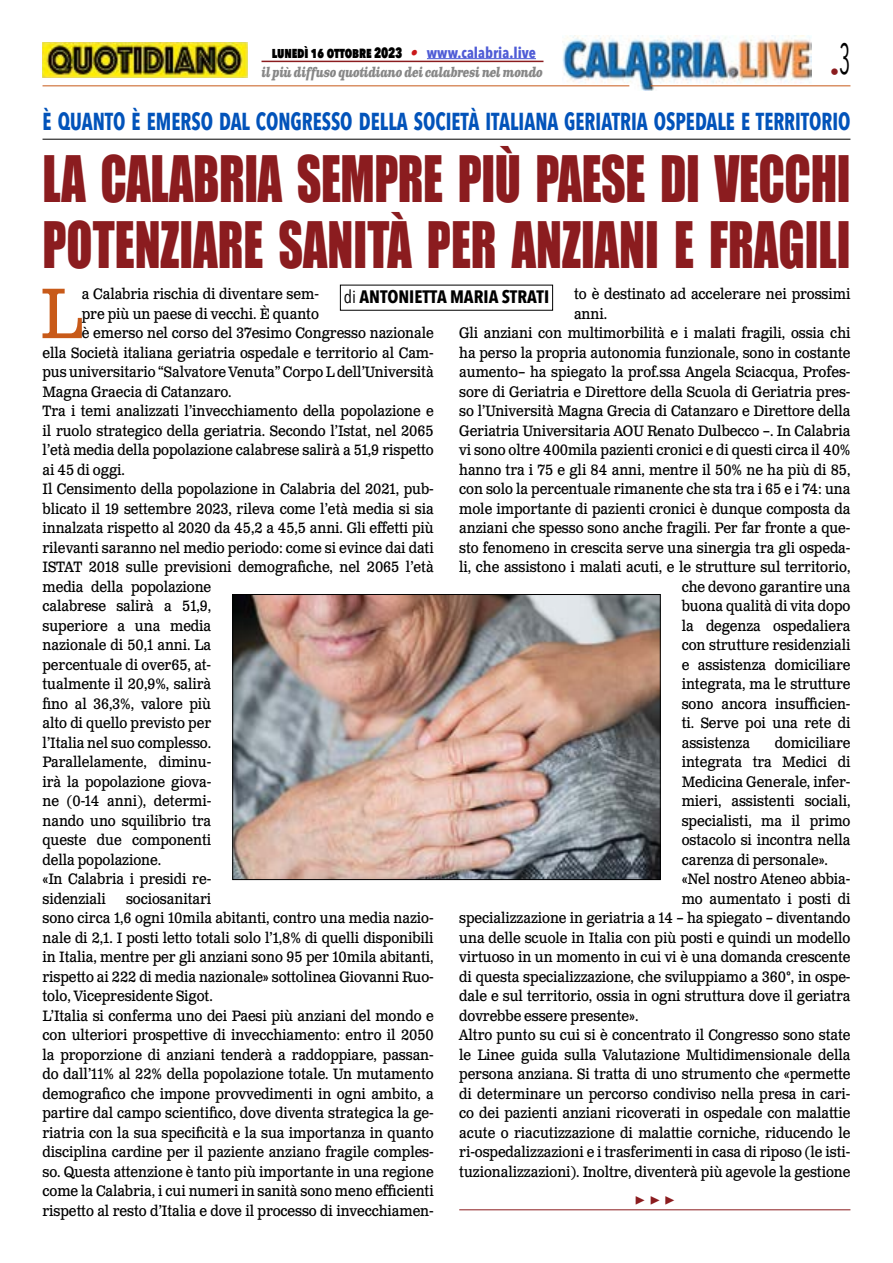
<style>
.page{position:relative;width:893px;height:1263px;background:#fff}
.page>*{position:absolute;margin:0;border:0;box-sizing:border-box;transform-origin:0 0}
.t1{font:71.25px "Clarendon Text Pro";color:#c85a19;scale:.9 1}
.t2{font:58.8px/66px "Impact";color:#8b1c1f;scale:.81 1}
.t3{font:700 24.45px "Avenir Next Condensed";color:#0253ba;scale:.82 1}
.t4{font:700 18px "Avenir Next Condensed";color:#000}
.t5{font:700 18px "Minion Pro";color:#8b1c1f}
.t6{font:18px "Avenir Next Condensed";color:#8b1c1f}
.t7{font:15px/19.5px "Clarendon Text Pro";letter-spacing:-.005em;color:#000;scale:.9 1}
.t8{font:800 15px "Avenir Next Condensed";letter-spacing:-.01em;color:#000;scale:.86 1}
.t9{font:italic 700 13.5px "Clarendon Text Pro";letter-spacing:-.05em;color:#878787;scale:.79 1}
.s1{font-family:"Clarendon Text Pro";font-weight:700;font-style:italic;color:#ca181a}
.s2{font-weight:700;color:#4f5cd6}
.s3{font-weight:400}
</style>
<div class="page">
<img style="left:563px;top:36px;width:248px;height:54px">
<hr style="left:43px;top:85px;width:586px;height:1px;background:#c85a19">
<hr style="left:651px;top:85px;width:199px;height:1px;background:#c85a19">
<hr style="left:427px;top:58px;width:109px;height:1px;background:#4f5cd6">
<hr style="left:261px;top:61px;width:282px;height:1px;background:#8b1c1f">
<img style="left:43px;top:43px;width:204px;height:34px">
<hr style="left:459px;top:1209px;width:391px;height:1px;background:#8b1c1f">
<img style="left:234px;top:596px;width:424px;height:282px">
<div style="left:232px;top:594px;width:428px;height:286px;border:1px solid #000"></div>
<hr style="left:43px;top:139px;width:807px;height:1px;background:#000">
<p class="t8" style="left:272px;top:43px;width:309px">LUNEDÌ 16 OTTOBRE 2023 <span class="s1">•</span> <span class="s2">www.calabria.live</span></p>
<p class="t9" style="left:261px;top:64px;width:358px">il più diffuso quotidiano dei calabresi nel mondo</p>
<p class="t6" style="left:830px;top:57px;width:22px">•<sup>3</sup></p>
<h3 class="t3" style="left:43px;top:107px;width:987px">È QUANTO È EMERSO DAL CONGRESSO DELLA SOCIETÀ ITALIANA GERIATRIA OSPEDALE E TERRITORIO</h3>
<h2 class="t2" style="left:43px;top:144px;width:999px">LA CALABRIA SEMPRE PIÙ PAESE DI VECCHI<br>POTENZIARE SANITÀ PER ANZIANI E FRAGILI</h2>
<p class="t7" style="left:574px;top:285px;width:309px">to è destinato ad accelerare nei prossimi</p>
<p class="t7" style="left:574px;top:304px;width:38px">anni.</p>
<p class="t7" style="left:459px;top:324px;width:436px">Gli anziani con multimorbilità e i malati fragili, ossia chi</p>
<p class="t7" style="left:459px;top:343px;width:436px">ha perso la propria autonomia funzionale, sono in costante</p>
<p class="t7" style="left:459px;top:363px;width:436px">aumento– ha spiegato la prof.ssa Angela Sciacqua, Profes-</p>
<p class="t7" style="left:459px;top:382px;width:436px">sore di Geriatria e Direttore della Scuola di Geriatria pres-</p>
<p class="t7" style="left:459px;top:402px;width:436px">so l’Università Magna Grecia di Catanzaro e Direttore della</p>
<p class="t7" style="left:459px;top:421px;width:436px">Geriatria Universitaria AOU Renato Dulbecco –. In Calabria</p>
<p class="t7" style="left:459px;top:441px;width:436px">vi sono oltre 400mila pazienti cronici e di questi circa il 40%</p>
<p class="t7" style="left:459px;top:460px;width:436px">hanno tra i 75 e gli 84 anni, mentre il 50% ne ha più di 85,</p>
<p class="t7" style="left:459px;top:480px;width:436px">con solo la percentuale rimanente che sta tra i 65 e i 74: una</p>
<p class="t7" style="left:459px;top:499px;width:436px">mole importante di pazienti cronici è dunque composta da</p>
<p class="t7" style="left:459px;top:519px;width:436px">anziani che spesso sono anche fragili. Per far fronte a que-</p>
<p class="t7" style="left:459px;top:538px;width:436px">sto fenomeno in crescita serve una sinergia tra gli ospeda-</p>
<p class="t7" style="left:459px;top:558px;width:436px">li, che assistono i malati acuti, e le strutture sul territorio,</p>
<p class="t7" style="left:682px;top:577px;width:189px">che devono garantire una</p>
<p class="t7" style="left:682px;top:597px;width:189px">buona qualità di vita dopo</p>
<p class="t7" style="left:682px;top:616px;width:189px">la degenza ospedaliera</p>
<p class="t7" style="left:682px;top:636px;width:189px">con strutture residenziali</p>
<p class="t7" style="left:682px;top:655px;width:189px">e assistenza domiciliare</p>
<p class="t7" style="left:682px;top:675px;width:189px">integrata, ma le strutture</p>
<p class="t7" style="left:682px;top:694px;width:189px">sono ancora insufficien-</p>
<p class="t7" style="left:682px;top:714px;width:189px">ti. Serve poi una rete di</p>
<p class="t7" style="left:682px;top:733px;width:77px">assistenza</p>
<p class="t7" style="left:775px;top:733px;width:86px">domiciliare</p>
<p class="t7" style="left:682px;top:753px;width:189px">integrata tra Medici di</p>
<p class="t7" style="left:682px;top:772px;width:189px">Medicina Generale, infer-</p>
<p class="t7" style="left:682px;top:792px;width:189px">mieri, assistenti sociali,</p>
<p class="t7" style="left:682px;top:811px;width:189px">specialisti, ma il primo</p>
<p class="t7" style="left:682px;top:831px;width:189px">ostacolo si incontra nella</p>
<p class="t7" style="left:682px;top:850px;width:164px">carenza di personale».</p>
<p class="t7" style="left:682px;top:870px;width:189px">«Nel nostro Ateneo abbia-</p>
<p class="t7" style="left:682px;top:889px;width:189px">mo aumentato i posti di</p>
<p class="t7" style="left:459px;top:909px;width:436px">specializzazione in geriatria a 14 – ha spiegato – diventando</p>
<p class="t7" style="left:459px;top:928px;width:436px">una delle scuole in Italia con più posti e quindi un modello</p>
<p class="t7" style="left:459px;top:948px;width:436px">virtuoso in un momento in cui vi è una domanda crescente</p>
<p class="t7" style="left:459px;top:967px;width:436px">di questa specializzazione, che sviluppiamo a 360°, in ospe-</p>
<p class="t7" style="left:459px;top:987px;width:436px">dale e sul territorio, ossia in ogni struttura dove il geriatra</p>
<p class="t7" style="left:459px;top:1006px;width:201px">dovrebbe essere presente».</p>
<p class="t7" style="left:459px;top:1026px;width:436px">Altro punto su cui si è concentrato il Congresso sono state</p>
<p class="t7" style="left:459px;top:1045px;width:436px">le Linee guida sulla Valutazione Multidimensionale della</p>
<p class="t7" style="left:459px;top:1065px;width:436px">persona anziana. Si tratta di uno strumento che «permette</p>
<p class="t7" style="left:459px;top:1084px;width:436px">di determinare un percorso condiviso nella presa in cari-</p>
<p class="t7" style="left:459px;top:1104px;width:436px">co dei pazienti anziani ricoverati in ospedale con malattie</p>
<p class="t7" style="left:459px;top:1123px;width:436px">acute o riacutizzazione di malattie corniche, riducendo le</p>
<p class="t7" style="left:459px;top:1143px;width:436px">ri-ospedalizzazioni e i trasferimenti in casa di riposo (le isti-</p>
<p class="t7" style="left:459px;top:1162px;width:436px">tuzionalizzazioni). Inoltre, diventerà più agevole la gestione</p>
<h1 class="t1" style="left:40px;top:270px;width:48px">L</h1>
<p class="t7" style="left:82px;top:285px;width:265px">a Calabria rischia di diventare sem-</p>
<p class="t4" style="left:344px;top:286px;width:207px"><span class="s3">di</span> ANTONIETTA MARIA STRATI</p>
<p class="t7" style="left:82px;top:304px;width:265px">pre più un paese di vecchi. È quanto</p>
<p class="t7" style="left:82px;top:324px;width:393px">è emerso nel corso del 37esimo Congresso nazionale</p>
<p class="t7" style="left:43px;top:343px;width:436px">ella Società italiana geriatria ospedale e territorio al Cam-</p>
<p class="t7" style="left:43px;top:363px;width:436px">pus universitario “Salvatore Venuta” Corpo L dell’Università</p>
<p class="t7" style="left:43px;top:382px;width:212px">Magna Graecia di Catanzaro.</p>
<p class="t7" style="left:43px;top:402px;width:436px">Tra i temi analizzati l’invecchiamento della popolazione e</p>
<p class="t7" style="left:43px;top:421px;width:436px">il ruolo strategico della geriatria. Secondo l’Istat, nel 2065</p>
<p class="t7" style="left:43px;top:441px;width:436px">l’età media della popolazione calabrese salirà a 51,9 rispetto</p>
<p class="t7" style="left:43px;top:460px;width:93px">ai 45 di oggi.</p>
<p class="t7" style="left:43px;top:480px;width:436px">Il Censimento della popolazione in Calabria del 2021, pub-</p>
<p class="t7" style="left:43px;top:499px;width:436px">blicato il 19 settembre 2023, rileva come l’età media si sia</p>
<p class="t7" style="left:43px;top:519px;width:436px">innalzata rispetto al 2020 da 45,2 a 45,5 anni. Gli effetti più</p>
<p class="t7" style="left:43px;top:538px;width:436px">rilevanti saranno nel medio periodo: come si evince dai dati</p>
<p class="t7" style="left:43px;top:558px;width:436px">ISTAT 2018 sulle previsioni demografiche, nel 2065 l’età</p>
<p class="t7" style="left:43px;top:577px;width:189px">media della popolazione</p>
<p class="t7" style="left:43px;top:597px;width:189px">calabrese salirà a 51,9,</p>
<p class="t7" style="left:43px;top:616px;width:189px">superiore a una media</p>
<p class="t7" style="left:43px;top:636px;width:189px">nazionale di 50,1 anni. La</p>
<p class="t7" style="left:43px;top:655px;width:189px">percentuale di over65, at-</p>
<p class="t7" style="left:43px;top:675px;width:189px">tualmente il 20,9%, salirà</p>
<p class="t7" style="left:43px;top:694px;width:189px">fino al 36,3%, valore più</p>
<p class="t7" style="left:43px;top:714px;width:189px">alto di quello previsto per</p>
<p class="t7" style="left:43px;top:733px;width:189px">l’Italia nel suo complesso.</p>
<p class="t7" style="left:43px;top:753px;width:189px">Parallelamente, diminu-</p>
<p class="t7" style="left:43px;top:772px;width:189px">irà la popolazione giova-</p>
<p class="t7" style="left:43px;top:792px;width:189px">ne (0-14 anni), determi-</p>
<p class="t7" style="left:43px;top:811px;width:189px">nando uno squilibrio tra</p>
<p class="t7" style="left:43px;top:831px;width:189px">queste due componenti</p>
<p class="t7" style="left:43px;top:850px;width:133px">della popolazione.</p>
<p class="t7" style="left:43px;top:870px;width:189px">«In Calabria i presidi re-</p>
<p class="t7" style="left:43px;top:889px;width:72px">sidenziali</p>
<p class="t7" style="left:43px;top:889px;width:436px;text-indent:84px">sociosanitari<br>sono circa 1,6 ogni 10mila abitanti, contro una media nazio&shy;nale di 2,1. I posti letto totali solo l’1,8% di quelli disponibili in Italia, mentre per gli anziani sono 95 per 10mila abitanti, rispetto ai 222 di media nazionale» sottolinea Giovanni Ruo&shy;tolo, Vicepresidente Sigot.<br>L’Italia si conferma uno dei Paesi più anziani del mondo e con ulteriori prospettive di invecchiamento: entro il 2050 la proporzione di anziani tenderà a raddoppiare, passan&shy;do dall’11% al 22% della popolazione totale. Un mutamento demografico che impone provvedimenti in ogni ambito, a partire dal campo scientifico, dove diventa strategica la ge&shy;riatria con la sua specificità e la sua importanza in quanto disciplina cardine per il paziente anziano fragile comples&shy;so. Questa attenzione è tanto più importante in una regione come la Calabria, i cui numeri in sanità sono meno efficienti rispetto al resto d’Italia e dove il processo di invecchiamen-</p>
<p class="t5" style="left:635px;top:1187px;width:42px">▶ ▶ ▶</p>
</div>
